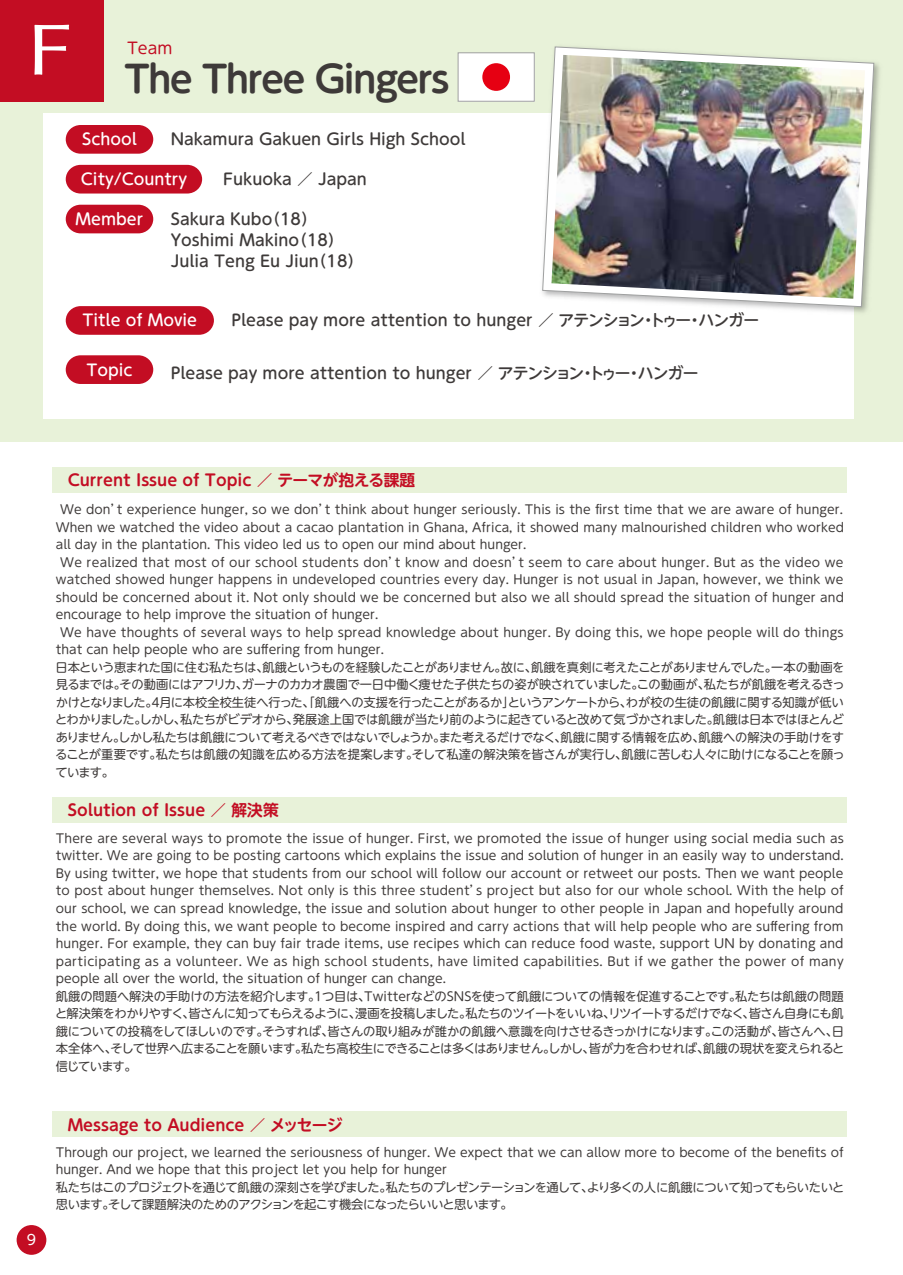
<style>
.page{position:relative;width:903px;height:1275px;background:#fff}
.page>*{position:absolute;margin:0;border:0;box-sizing:border-box;transform-origin:0 0}
.t1{font:61.25px "Skip Std D";color:#fff}
.t2{font:700 36.75px "UD Shin M Go Pro De";letter-spacing:-.05em;color:#3e3a39}
.t3{font:500 15.75px/21px "UD Shin M Go Pro";color:#3e3a39}
.t4{font:700 15.75px "UD Shin M Go Pro De";color:#c30d23}
.t5{font:500 15.75px "UD Shin M Go Pro";color:#fff}
.t6{font:15.75px "UD Shin M Go Pro";color:#c30d23}
.t7{font:14px "UD Shin M Go Pro";color:#fff}
.t8{font:12.25px/17.5px "UD Shin M Go Pro";letter-spacing:.005em;color:#3e3a39}
.t9{font:12.25px "UD Shin M Go Pro";letter-spacing:-.035em;color:#3e3a39}
.t10{font:12.25px "UD Shin M Go Pro";letter-spacing:-.045em;color:#3e3a39}
.t11{font:12.25px "UD Shin M Go Pro";letter-spacing:-.03em;color:#3e3a39}
</style>
<div class="page">
<div style="left:0;top:0;width:903px;height:442px;background:#e8f2d9"></div>
<div style="left:17px;top:1225px;width:29px;height:30px;background:#c30d23;border-radius:50%"></div>
<div style="left:44px;top:113px;width:810px;height:305px;background:#fff"></div>
<div style="left:0;top:0;width:104px;height:101px;background:#c30d23"></div>
<svg style="left:66px;top:125px;width:87px;height:29px;background:#c72034"></svg>
<svg style="left:66px;top:306px;width:148px;height:29px;background:#c6192e"></svg>
<svg style="left:66px;top:355px;width:87px;height:29px;background:#c72034"></svg>
<svg style="left:66px;top:205px;width:87px;height:28px;background:#c61c31"></svg>
<div style="left:52px;top:467px;width:794px;height:25px;background:#e8f2d9"></div>
<div style="left:52px;top:797px;width:794px;height:26px;background:#e8f2d9"></div>
<div style="left:52px;top:1112px;width:794px;height:25px;background:#e8f2d9"></div>
<img style="left:777px;top:63px;width:103px;height:250px">
<svg style="left:542px;top:46px;width:333px;height:262px"></svg>
<img style="left:551px;top:55px;width:314px;height:244px">
<div style="left:458px;top:53px;width:76px;height:48px;background:#fff"></div>
<div style="left:482px;top:63px;width:28px;height:28px;background:#e60012;border-radius:50%"></div>
<svg style="left:66px;top:165px;width:136px;height:29px;background:#c61b30"></svg>
<hr style="left:902px;top:0;width:1px;height:101px;background:#c30d23">
<h1 class="t1" style="left:29px;top:3px;width:44px">F</h1>
<p class="t6" style="left:127px;top:35px;width:47px">Team</p>
<h2 class="t2" style="left:124px;top:49px;width:327px">The Three Gingers</h2>
<p class="t5" style="left:82px;top:126px;width:56px">School</p>
<p class="t3" style="left:171px;top:128px;width:296px">Nakamura Gakuen Girls High School</p>
<p class="t5" style="left:81px;top:166px;width:108px">City/Country</p>
<p class="t3" style="left:223px;top:168px;width:145px">Fukuoka ／ Japan</p>
<p class="t5" style="left:76px;top:206px;width:69px">Member</p>
<p class="t3" style="left:171px;top:208px;width:194px">Sakura Kubo（18）<br>Yoshimi Makino（18）<br>Julia Teng Eu Jiun（18）</p>
<p class="t5" style="left:82px;top:308px;width:116px">Title of Movie</p>
<p class="t3" style="left:231px;top:309px;width:529px">Please pay more attention to hunger ／アテンション・トゥー・ハンガー</p>
<p class="t5" style="left:86px;top:357px;width:48px">Topic</p>
<p class="t3" style="left:171px;top:362px;width:529px">Please pay more attention to hunger ／ アテンション・トゥー・ハンガー</p>
<p class="t4" style="left:68px;top:467px;width:349px">Current Issue of Topic ／ テーマが抱える課題</p>
<p class="t8" style="left:60px;top:500px;width:785px">We don’t experience hunger, so we don’t think about hunger seriously. This is the first time that we are aware of hunger.</p>
<p class="t8" style="left:56px;top:518px;width:790px">When we watched the video about a cacao plantation in Ghana, Africa, it showed many malnourished children who worked</p>
<p class="t8" style="left:56px;top:535px;width:472px">all day in the plantation. This video led us to open our mind about hunger.</p>
<p class="t8" style="left:60px;top:553px;width:785px">We realized that most of our school students don’t know and doesn’t seem to care about hunger. But as the video we</p>
<p class="t8" style="left:56px;top:570px;width:789px">watched showed hunger happens in undeveloped countries every day. Hunger is not usual in Japan, however, we think we</p>
<p class="t8" style="left:56px;top:588px;width:790px">should be concerned about it. Not only should we be concerned but also we all should spread the situation of hunger and</p>
<p class="t8" style="left:56px;top:605px;width:324px">encourage to help improve the situation of hunger.</p>
<p class="t8" style="left:60px;top:623px;width:785px">We have thoughts of several ways to help spread knowledge about hunger. By doing this, we hope people will do things</p>
<p class="t8" style="left:56px;top:640px;width:330px">that can help people who are suffering from hunger.</p>
<p class="t10" style="left:56px;top:657px;width:790px">日本という恵まれた国に住む私たちは、飢餓というものを経験したことがありません。故に、飢餓を真剣に考えたことがありませんでした。一本の動画を</p>
<p class="t9" style="left:56px;top:675px;width:790px">見るまでは。その動画にはアフリカ、ガーナのカカオ農園で一日中働く痩せた子供たちの姿が映されていました。この動画が、私たちが飢餓を考えるきっ</p>
<p class="t9" style="left:56px;top:692px;width:789px">かけとなりました。４月に本校全校生徒へ行った、「飢餓への支援を行ったことがあるか」というアンケートから、わが校の生徒の飢餓に関する知識が低い</p>
<p class="t11" style="left:55px;top:710px;width:790px">とわかりました。しかし、私たちがビデオから、発展途上国では飢餓が当たり前のように起きていると改めて気づかされました。飢餓は日本ではほとんど</p>
<p class="t9" style="left:56px;top:727px;width:790px">ありません。しかし私たちは飢餓について考えるべきではないでしょうか。また考えるだけでなく、飢餓に関する情報を広め、飢餓への解決の手助けをす</p>
<p class="t9" style="left:55px;top:745px;width:791px">ることが重要です。私たちは飢餓の知識を広める方法を提案します。そして私達の解決策を皆さんが実行し、飢餓に苦しむ人々に助けになることを願っ</p>
<p class="t8" style="left:55px;top:763px;width:60px">ています。</p>
<p class="t4" style="left:68px;top:797px;width:213px">Solution of Issue ／ 解決策</p>
<p class="t8" style="left:55px;top:829px;width:791px">There are several ways to promote the issue of hunger. First, we promoted the issue of hunger using social media such as twitter. We are going to be posting cartoons which explains the issue and solution of hunger in an easily way to understand.<br>By using twitter, we hope that students from our school will follow our account or retweet our posts. Then we want people to post about hunger themselves. Not only is this three student’s project but also for our whole school. With the help of our school, we can spread knowledge, the issue and solution about hunger to other people in Japan and hopefully around the world. By doing this, we want people to become inspired and carry actions that will help people who are suffering from hunger. For example, they can buy fair trade items, use recipes which can reduce food waste, support UN by donating and participating as a volunteer. We as high school students, have limited capabilities. But if we gather the power of many people all over the world, the situation of hunger can change.<br>飢餓の問題へ解決の手助けの方法を紹介します。１つ目は、TwitterなどのSNSを使って飢餓についての情報を促進することです。私たちは飢餓の問題と解決策をわかりやすく、皆さんに知ってもらえるように、漫画を投稿しました。私たちのツイートをいいね、リツイートするだけでなく、皆さん自身にも飢餓についての投稿をしてほしいのです。そうすれば、皆さんの取り組みが誰かの飢餓へ意識を向けさせるきっかけになります。この活動が、皆さんへ、日本全体へ、そして世界へ広まることを願います。私たち高校生にできることは多くはありません。しかし、皆が力を合わせれば、飢餓の現状を変えられると信じています。</p>
<p class="t4" style="left:68px;top:1112px;width:276px">Message to Audience ／ メッセージ</p>
<p class="t7" style="left:27px;top:1228px;width:11px">9</p>
<p class="t8" style="left:56px;top:1143px;width:790px">Through our project, we learned the seriousness of hunger. We expect that we can allow more to become of the benefits of hunger. And we hope that this project let you help for hunger<br>私たちはこのプロジェクトを通じて飢餓の深刻さを学びました。私たちのプレゼンテーションを通して、より多くの人に飢餓について知ってもらいたいと思います。そして課題解決のためのアクションを起こす機会になったらいいと思います。</p>
</div>
